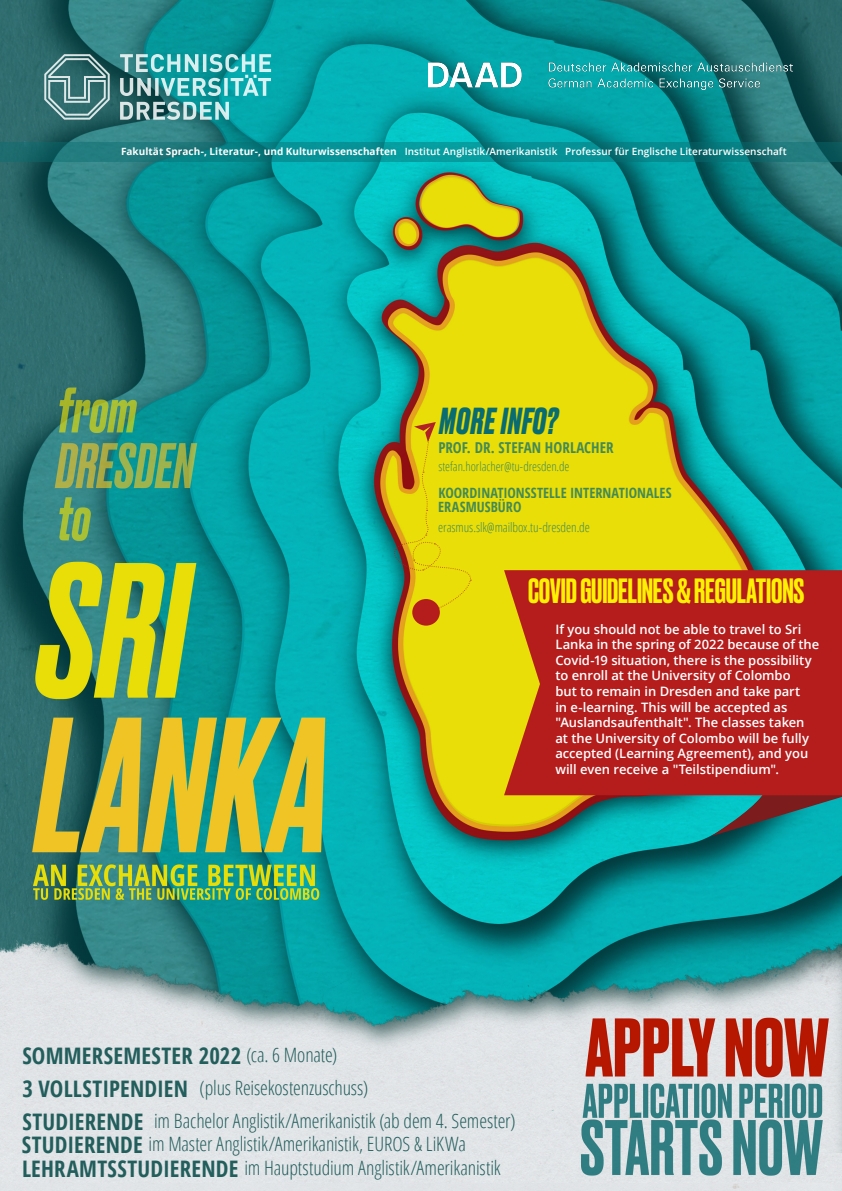
<style>
.page{position:relative;width:842px;height:1191px;background:#fff}
.page>*{position:absolute;margin:0;border:0;box-sizing:border-box;transform-origin:0 0}
.t1{font:italic 700 35.4px "Druk";letter-spacing:.03em;color:#096c70}
.b_Kontakt_12pt{font:500 33px "Druk";letter-spacing:-.005em;color:#fff101}
.t2{font:700 22.8px "Open Sans Condensed";letter-spacing:.01em;color:#225e5c}
.t3{font:300 19.8px "Open Sans Condensed";letter-spacing:-.01em;color:#225e5c}
.t4{font:700 15px "Open Sans Condensed";color:#096c70}
.t5{font:700 14.2px/14.3px "Open Sans Condensed";color:#096c70}
.b_Kontakt_12pt-2{font:600 13px/15.6px "Open Sans";letter-spacing:-.005em;color:#fff}
.t6{font:300 13px "Open Sans Condensed";letter-spacing:-.01em;color:#096c70}
.t7{font:300 12.6px "Open Sans Condensed";letter-spacing:-.005em;color:#096c70}
.t8{font:600 10px "Open Sans";letter-spacing:.005em;color:#fff}
.s1{font-weight:700}
.s2{font-weight:300;font-size:19.8px}
.s3{font-weight:700;font-size:22.8px}
</style>
<div class="page">
<div style="left:0;top:1183px;width:842px;height:8px;background:#e1e4e7"></div>
<img style="left:0;top:0;width:842px;height:1183px">
<div style="left:412px;top:599px;width:28px;height:26px;background:#b51c1c;border-radius:50%"></div>
<svg style="left:393px;top:422px;width:78px;height:190px"></svg>
<svg style="left:711px;top:795px;width:131px;height:41px"></svg>
<div style="left:504px;top:570px;width:338px;height:225px;background:#b51c1c"></div>
<svg style="left:0;top:142px;width:842px;height:20px"></svg>
<svg style="left:44px;top:54px;width:227px;height:66px"></svg>
<img style="left:428px;top:63px;width:365px;height:26px">
<p class="t8" style="left:121px;top:144px;width:667px"><span class="s1">Fakultät Sprach-, Literatur-, und Kulturwissenschaften</span> Institut Anglistik/Amerikanistik Professur für Englische Literaturwissenschaft</p>
<p class="t1" style="left:439px;top:396px;width:120px">MORE INFO?</p>
<p class="t4" style="left:438px;top:437px;width:177px">PROF. DR. STEFAN HORLACHER</p>
<p class="t7" style="left:438px;top:458px;width:133px">stefan.horlacher@tu-dresden.de</p>
<p class="t5" style="left:438px;top:485px;width:235px">KOORDINATIONSSTELLE INTERNATIONALES<br>ERASMUSBÜRO</p>
<p class="t6" style="left:438px;top:518px;width:153px">erasmus.slk@mailbox.tu-dresden.de</p>
<p class="b_Kontakt_12pt" style="left:528px;top:568px;width:278px">COVID GUIDELINES &amp; REGULATIONS</p>
<p class="b_Kontakt_12pt-2" style="left:555px;top:621px;width:265px">If you should not be able to travel to Sri Lanka in the spring of 2022 because of the Covid-19 situation, there is the possibility to enroll at the University of Colombo<br>but to remain in Dresden and take part<br>in e-learning. This will be accepted as "Auslandsaufenthalt". The classes taken at the University of Colombo will be fully accepted (Learning Agreement), and you will even receive a "Teilstipendium".</p>
<p class="t2" style="left:22px;top:1040px;width:316px">SOMMERSEMESTER 2022 <span class="s2">(ca. 6 Monate)</span></p>
<p class="t3" style="left:22px;top:1074px;width:347px"><span class="s3">3 VOLLSTIPENDIEN</span> (plus Reisekostenzuschuss)</p>
<p class="t3" style="left:22px;top:1107px;width:495px"><span class="s3">STUDIERENDE</span> im Bachelor Anglistik/Amerikanistik (ab dem 4. Semester)</p>
<p class="t3" style="left:22px;top:1130px;width:446px"><span class="s3">STUDIERENDE</span> im Master Anglistik/Amerikanistik, EUROS &amp; LiKWa</p>
<p class="t3" style="left:22px;top:1154px;width:480px"><span class="s3">LEHRAMTSSTUDIERENDE</span> im Hauptstudium Anglistik/Amerikanistik</p>
</div>
